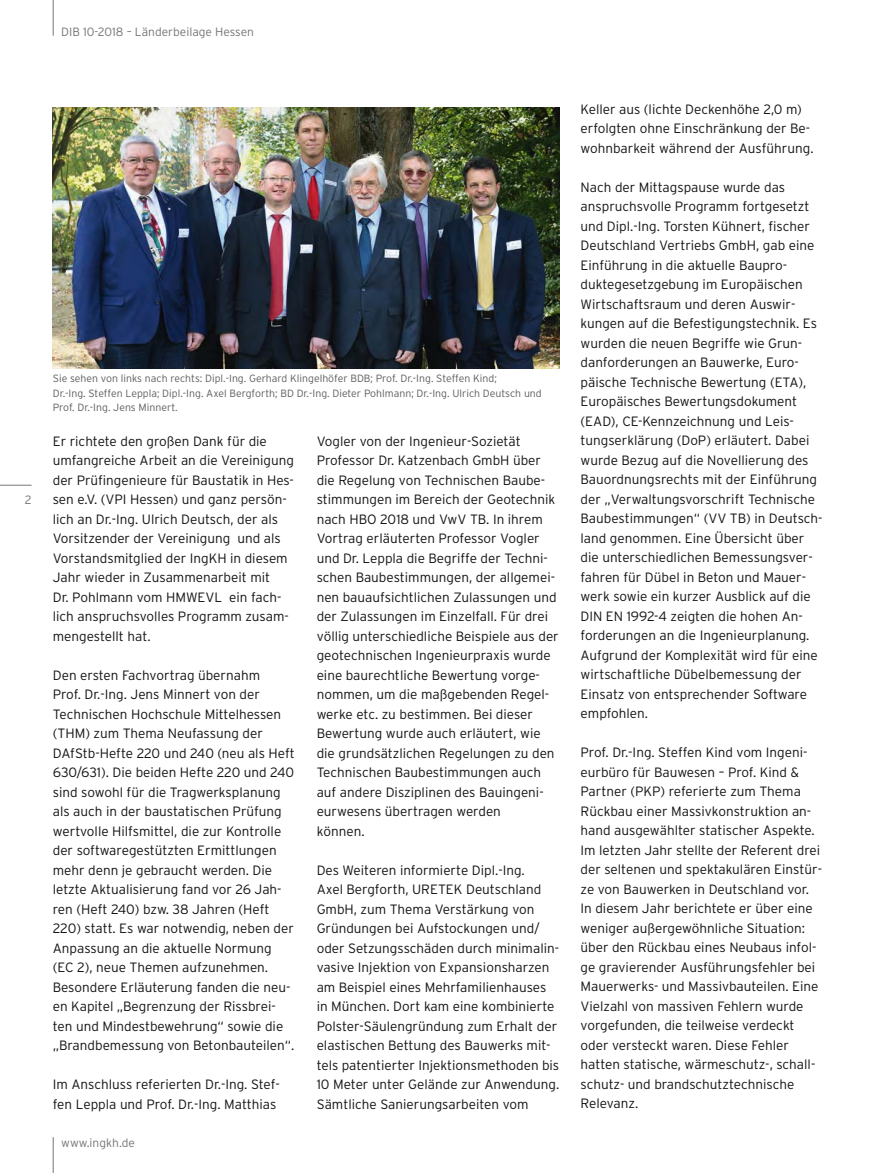
<style>
.page{position:relative;width:876px;height:1173px;background:#fff}
.page>*{position:absolute;margin:0;border:0;box-sizing:border-box;transform-origin:0 0}
.t1{font:300 13.5px/19.5px "Interstate";color:#141215}
.t2{font:300 12px "Interstate";color:#747577}
.t3{font:300 10.5px/14.2px "Interstate";color:#5d5e5f}
</style>
<div class="page">
<hr style="left:53px;top:0;width:1px;height:36px;background:#747577">
<hr style="left:53px;top:1137px;width:1px;height:36px;background:#747577">
<hr style="left:0;top:485px;width:31px;height:1px;background:#747577">
<img style="left:53px;top:107px;width:506px;height:261px">
<p class="t2" style="left:61px;top:25px;width:194px">DIB 10-2018 – Länderbeilage Hessen</p>
<p class="t2" style="left:25px;top:493px;width:8px">2</p>
<p class="t3" style="left:53px;top:371px;width:490px">Sie sehen von links nach rechts: Dipl.-Ing. Gerhard Klingelhöfer BDB; Prof. Dr.-Ing. Steffen Kind;<br>Dr.-Ing. Steffen Leppla; Dipl.-Ing. Axel Bergforth; BD Dr.-Ing. Dieter Pohlmann; Dr.-Ing. Ulrich Deutsch und<br>Prof. Dr.-Ing. Jens Minnert.</p>
<p class="t1" style="left:53px;top:431px;width:243px">Er richtete den großen Dank für die umfangreiche Arbeit an die Vereinigung der Prüfingenieure für Baustatik in Hes&shy;sen e.V. (VPI Hessen) und ganz persön&shy;lich an Dr.-Ing. Ulrich Deutsch, der als Vorsitzender der Vereinigung und als Vorstandsmitglied der IngKH in diesem Jahr wieder in Zusammenarbeit mit<br>Dr. Pohlmann vom HMWEVL ein fach&shy;lich anspruchsvolles Programm zusam&shy;mengestellt hat.</p>
<p class="t1" style="left:53px;top:665px;width:243px">Den ersten Fachvortrag übernahm<br>Prof. Dr.-Ing. Jens Minnert von der Technischen Hochschule Mittelhessen (THM) zum Thema Neufassung der DAfStb-Hefte 220 und 240 (neu als Heft 630/631). Die beiden Hefte 220 und 240 sind sowohl für die Tragwerksplanung als auch in der baustatischen Prüfung wertvolle Hilfsmittel, die zur Kontrolle der softwaregestützten Ermittlungen mehr denn je gebraucht werden. Die letzte Aktualisierung fand vor 26 Jah&shy;ren (Heft 240) bzw. 38 Jahren (Heft 220) statt. Es war notwendig, neben der Anpassung an die aktuelle Normung (EC 2), neue Themen aufzunehmen.<br>Besondere Erläuterung fanden die neu&shy;en Kapitel „Begrenzung der Rissbrei&shy;ten und Mindestbewehrung“ sowie die „Brandbemessung von Betonbauteilen“.</p>
<p class="t1" style="left:53px;top:1074px;width:228px">Im Anschluss referierten Dr.-Ing. Stef&shy;fen Leppla und Prof. Dr.-Ing. Matthias</p>
<p class="t2" style="left:61px;top:1136px;width:75px">www.ingkh.de</p>
<p class="t1" style="left:316px;top:431px;width:243px">Vogler von der Ingenieur-Sozietät Professor Dr. Katzenbach GmbH über die Regelung von Technischen Baube&shy;stimmungen im Bereich der Geotechnik nach HBO 2018 und VwV TB. In ihrem Vortrag erläuterten Professor Vogler und Dr. Leppla die Begriffe der Techni&shy;schen Baubestimmungen, der allgemei&shy;nen bauaufsichtlichen Zulassungen und der Zulassungen im Einzelfall. Für drei völlig unterschiedliche Beispiele aus der geotechnischen Ingenieurpraxis wurde eine baurechtliche Bewertung vorge&shy;nommen, um die maßgebenden Regel&shy;werke etc. zu bestimmen. Bei dieser Bewertung wurde auch erläutert, wie die grundsätzlichen Regelungen zu den Technischen Baubestimmungen auch auf andere Disziplinen des Bauingeni&shy;eurwesens übertragen werden<br>können.</p>
<p class="t1" style="left:316px;top:860px;width:244px">Des Weiteren informierte Dipl.-Ing.<br>Axel Bergforth, URETEK Deutschland GmbH, zum Thema Verstärkung von Gründungen bei Aufstockungen und/ oder Setzungsschäden durch minimalin&shy;vasive Injektion von Expansionsharzen am Beispiel eines Mehrfamilienhauses in München. Dort kam eine kombinierte Polster-Säulengründung zum Erhalt der elastischen Bettung des Bauwerks mit&shy;tels patentierter Injektionsmethoden bis 10 Meter unter Gelände zur Anwendung.<br>Sämtliche Sanierungsarbeiten vom</p>
<p class="t1" style="left:580px;top:99px;width:234px">Keller aus (lichte Deckenhöhe 2,0 m) erfolgten ohne Einschränkung der Be&shy;wohnbarkeit während der Ausführung.</p>
<p class="t1" style="left:580px;top:177px;width:243px">Nach der Mittagspause wurde das anspruchsvolle Programm fortgesetzt und Dipl.-Ing. Torsten Kühnert, fischer Deutschland Vertriebs GmbH, gab eine Einführung in die aktuelle Baupro&shy;duktegesetzgebung im Europäischen Wirtschaftsraum und deren Auswir&shy;kungen auf die Befestigungstechnik. Es wurden die neuen Begriffe wie Grun&shy;danforderungen an Bauwerke, Euro&shy;päische Technische Bewertung (ETA), Europäisches Bewertungsdokument (EAD), CE-Kennzeichnung und Leis&shy;tungserklärung (DoP) erläutert. Dabei wurde Bezug auf die Novellierung des Bauordnungsrechts mit der Einführung der „Verwaltungsvorschrift Technische Baubestimmungen“ (VV TB) in Deutsch&shy;land genommen. Eine Übersicht über die unterschiedlichen Bemessungsver&shy;fahren für Dübel in Beton und Mauer&shy;werk sowie ein kurzer Ausblick auf die DIN EN 1992-4 zeigten die hohen An&shy;forderungen an die Ingenieurplanung.<br>Aufgrund der Komplexität wird für eine wirtschaftliche Dübelbemessung der Einsatz von entsprechender Software empfohlen.</p>
<p class="t1" style="left:580px;top:743px;width:243px">Prof. Dr.-Ing. Steffen Kind vom Ingeni&shy;eurbüro für Bauwesen – Prof. Kind &amp; Partner (PKP) referierte zum Thema Rückbau einer Massivkonstruktion an&shy;hand ausgewählter statischer Aspekte.<br>Im letzten Jahr stellte der Referent drei der seltenen und spektakulären Einstür&shy;ze von Bauwerken in Deutschland vor.<br>In diesem Jahr berichtete er über eine weniger außergewöhnliche Situation: über den Rückbau eines Neubaus infol&shy;ge gravierender Ausführungsfehler bei Mauerwerks- und Massivbauteilen. Eine Vielzahl von massiven Fehlern wurde vorgefunden, die teilweise verdeckt oder versteckt waren. Diese Fehler hatten statische, wärmeschutz-, schall&shy;schutz- und brandschutztechnische Relevanz.</p>
</div>
